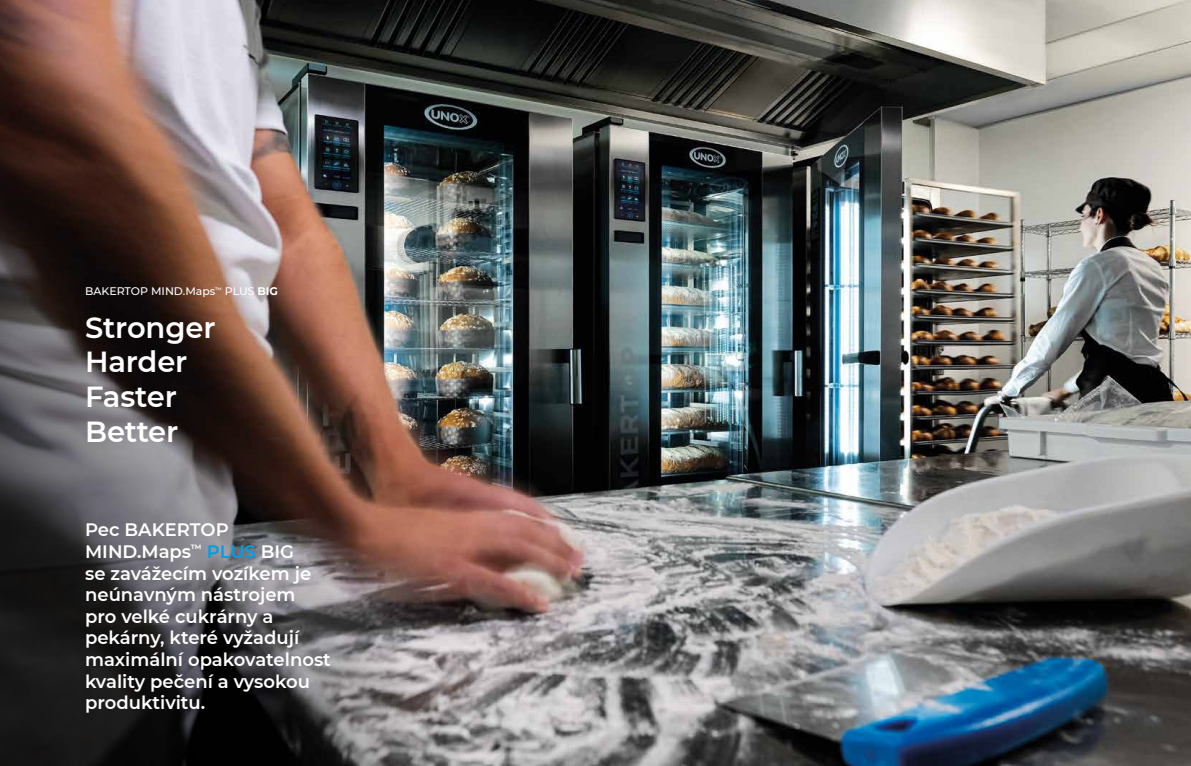
<style>
.page{position:relative;width:1191px;height:766px;background:#fff}
.page>*{position:absolute;margin:0;border:0;box-sizing:border-box;transform-origin:0 0}
.t1{font:600 29px/34.8px "Montserrat";letter-spacing:-.005em;color:#fff}
.t2{font:600 18px/21.6px "Montserrat";color:#fff}
.t3{font:500 11px "Montserrat";color:#fff}
.s1{font-weight:700}
.s2{color:#009fe3}
</style>
<div class="page">
<img style="left:0;top:0;width:1191px;height:765px">
<p class="t3" style="left:85px;top:284px;width:194px">BAKERTOP MIND.Maps<sup>™</sup> PLUS <span class="s1">BIG</span></p>
<h1 class="t1" style="left:85px;top:308px;width:132px">Stronger<br>Harder<br>Faster<br>Better</h1>
<p class="t2" style="left:85px;top:518px;width:247px">Pec BAKERTOP<br>MIND.Maps<sup>™</sup> <span class="s2">PLUS</span> BIG<br>se zavážecím vozíkem je neúnavným nástrojem pro velké cukrárny a pekárny, které vyžadují maximální opakovatelnost kvality pečení a vysokou produktivitu.</p>
</div>
